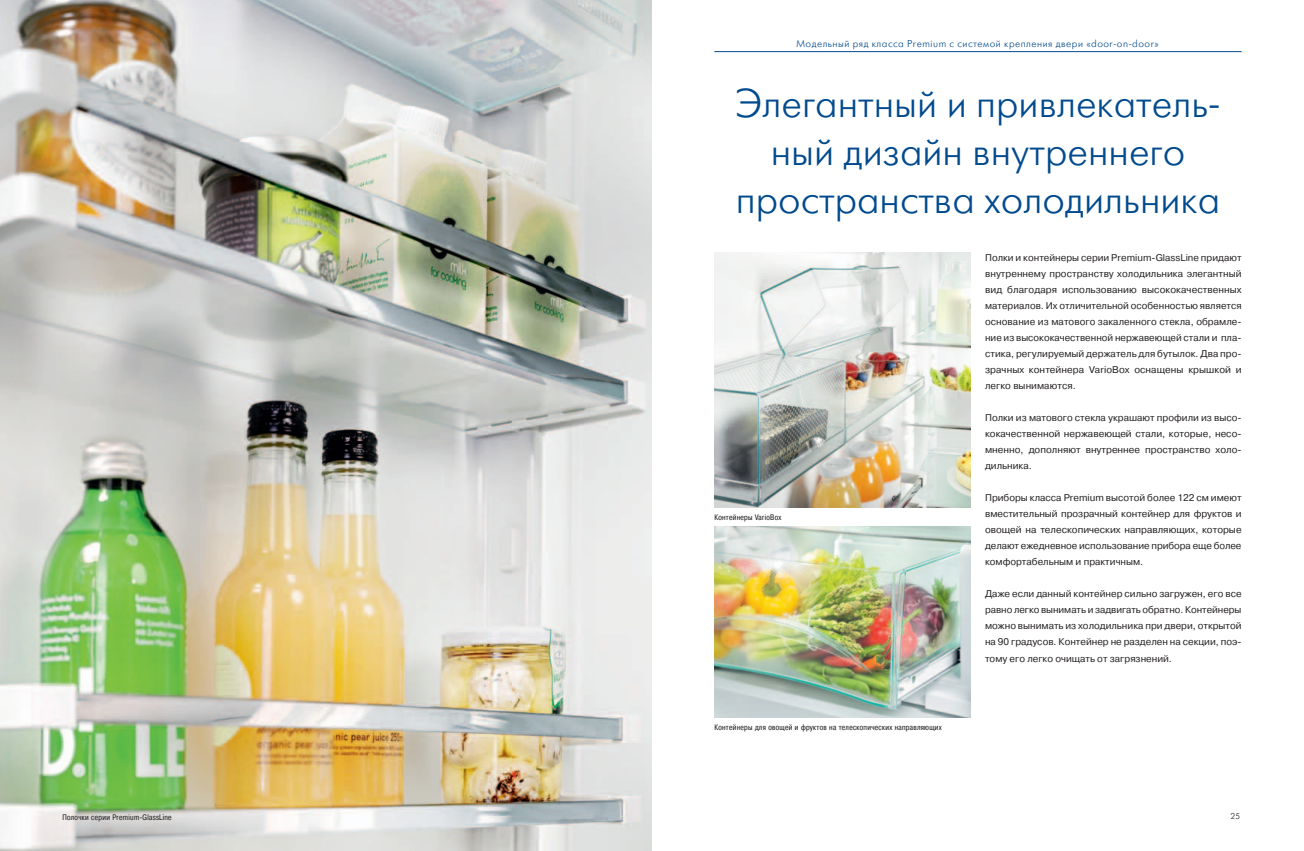
<style>
.page{position:relative;width:1304px;height:851px;background:#fff}
.page>*{position:absolute;margin:0;border:0;box-sizing:border-box;transform-origin:0 0}
.t1{font:300 40px/48px "Futuris C";color:#004a8d;text-align:center}
.t2{font:300 10px "Futuris C";letter-spacing:.05em;color:#004a8d}
.t3{font:9.8px/16px "Pragmatica C";color:#231f20;text-align:justify}
.t4{font:300 8.5px "Futuris C";color:#231f20}
.t5{font:8px "Pragmatica Cond C";letter-spacing:.04em;color:#231f20}
</style>
<div class="page">
<img style="left:0;top:0;width:652px;height:850px">
<img style="left:714px;top:252px;width:257px;height:255px">
<img style="left:714px;top:526px;width:257px;height:191px">
<hr style="left:714px;top:51px;width:528px;height:1px;background:#004a8d">
<p class="t5" style="left:62px;top:812px;width:111px">Полочки серии Premium-GlassLine</p>
<p class="t2" style="left:796px;top:38px;width:364px">Модельный ряд класса Premium с системой крепления двери «door-on-door»</p>
<h1 class="t1" style="left:735px;top:80px;width:487px">Элегантный и привлекатель&shy;ный дизайн внутреннего пространства холодильника</h1>
<p class="t5" style="left:714px;top:513px;width:69px">Контейнеры VarioBox</p>
<p class="t5" style="left:714px;top:722px;width:229px">Контейнеры для овощей и фруктов на телескопических направляющих</p>
<p class="t3" style="left:985px;top:250px;width:258px">Полки и контейнеры серии Premium-GlassLine придают внутреннему пространству холодильника элегантный вид благодаря использованию высококачественных материалов. Их отличительной особенностью является основание из матового закаленного стекла, обрамле&shy;ние из высококачественной нержавеющей стали и пла&shy;стика, регулируемый держатель для бутылок. Два про&shy;зрачных контейнера VarioBox оснащены крышкой и легко вынимаются.</p>
<p class="t3" style="left:985px;top:410px;width:258px">Полки из матового стекла украшают профили из высо&shy;кокачественной нержавеющей стали, которые, несо&shy;мненно, дополняют внутреннее пространство холо&shy;дильника.</p>
<p class="t3" style="left:985px;top:490px;width:258px">Приборы класса Premium высотой более 122 см имеют вместительный прозрачный контейнер для фруктов и овощей на телескопических направляющих, которые делают ежедневное использование прибора еще более комфортабельным и практичным.</p>
<p class="t3" style="left:985px;top:586px;width:258px">Даже если данный контейнер сильно загружен, его все равно легко вынимать и задвигать обратно. Контейнеры можно вынимать из холодильника при двери, открытой на 90 градусов. Контейнер не разделен на секции, поэ&shy;тому его легко очищать от загрязнений.</p>
<p class="t4" style="left:1230px;top:811px;width:11px">25</p>
</div>
